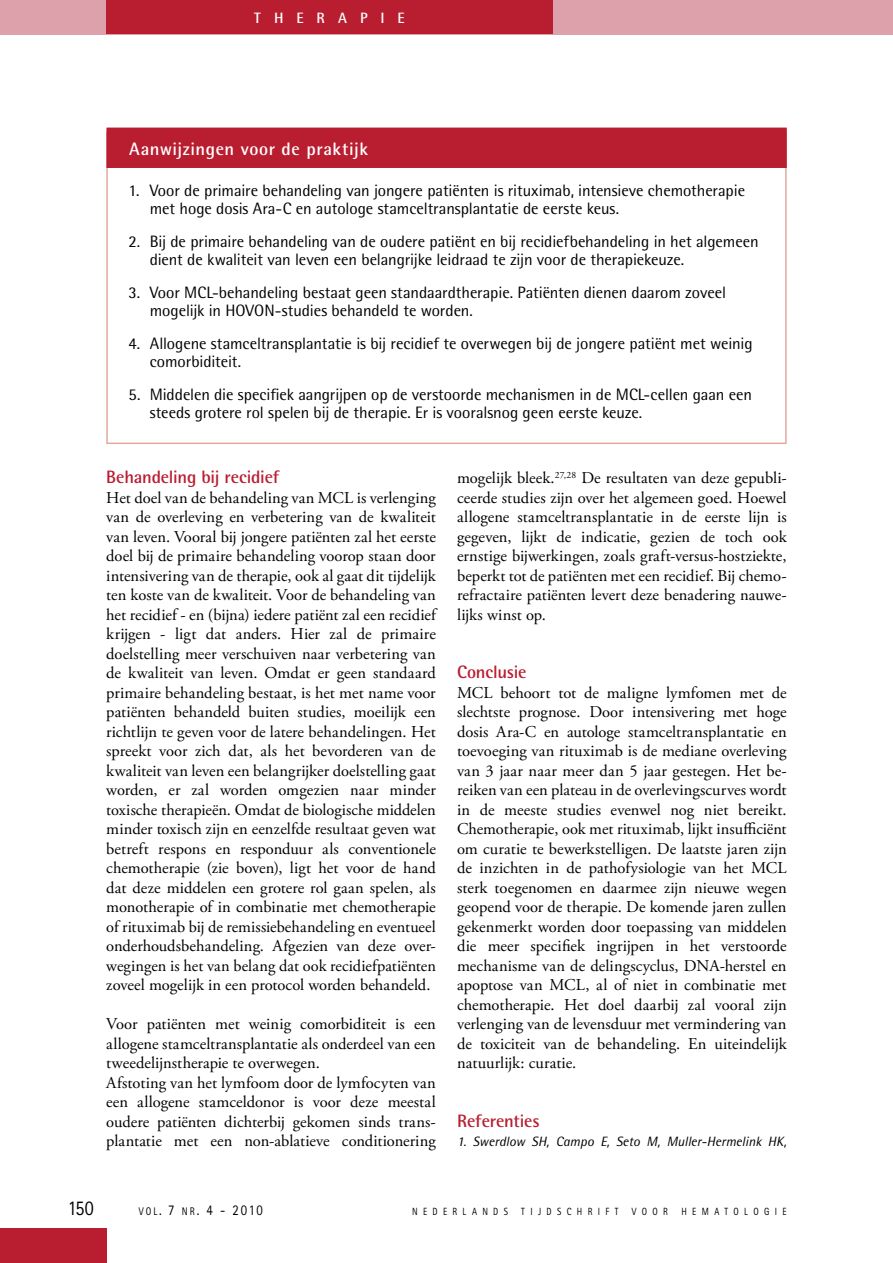
<style>
.page{position:relative;width:893px;height:1263px;background:#fff}
.page>*{position:absolute;margin:0;border:0;box-sizing:border-box;transform-origin:0 0}
.t1{font:21px "Rotis Sans Serif";color:#000;scale:.85 1}
.t2{font:700 18px "Rotis Semi Sans";letter-spacing:-.01em;color:#b91d30}
.t3{font:700 18px "Rotis Semi Sans";letter-spacing:.035em;color:#fff}
.t4{font:16.5px/19.5px "Adobe Garamond Pro";color:#000;text-align:justify}
.t5{font:16.5px/18px "Rotis Semi Sans";letter-spacing:-.005em;color:#000}
.t6{font:700 15px "Rotis Semi Sans";color:#fff}
.t7{font:14.85px "Rotis Sans Serif";color:#000;scale:.85 1}
.t8{font:italic 13.5px "Rotis Semi Sans";color:#000}
.t9{font:10.5px "Rotis Sans Serif";letter-spacing:.61em;color:#000;scale:.85 1}
.s1{font-size:11.1px}
</style>
<div class="page">
<div style="left:0;top:0;width:893px;height:34px;background:#dda1ac"></div>
<div style="left:106px;top:0;width:447px;height:34px;background:#b91d30"></div>
<div style="left:0;top:1229px;width:106px;height:34px;background:#b91d30"></div>
<div style="left:107px;top:128px;width:679px;height:39px;background:#b91d30"></div>
<div style="left:106px;top:128px;width:681px;height:40px;border:2px solid #b91d30"></div>
<p class="t6" style="left:254px;top:8px;width:16px">Th</p>
<p class="t6" style="left:296px;top:8px;width:58px">erapi</p>
<p class="t6" style="left:398px;top:8px;width:9px">e</p>
<p class="t3" style="left:129px;top:137px;width:240px">Aanwijzingen voor de praktijk</p>
<p class="t5" style="left:150px;top:181px;width:597px;text-indent:-21px">1. Voor de primaire behandeling van jongere patiënten is rituximab, intensieve chemotherapie met hoge dosis Ara-C en autologe stamceltransplantatie de eerste keus.</p>
<p class="t5" style="left:150px;top:232px;width:610px;text-indent:-21px">2. Bij de primaire behandeling van de oudere patiënt en bij recidiefbehandeling in het algemeen dient de kwaliteit van leven een belangrijke leidraad te zijn voor de therapiekeuze.</p>
<p class="t5" style="left:150px;top:283px;width:578px;text-indent:-21px">3. Voor MCL-behandeling bestaat geen standaardtherapie. Patiënten dienen daarom zoveel mogelijk in HOVON-studies behandeld te worden.</p>
<p class="t5" style="left:150px;top:334px;width:604px;text-indent:-21px">4. Allogene stamceltransplantatie is bij recidief te overwegen bij de jongere patiënt met weinig comorbiditeit.</p>
<p class="t5" style="left:150px;top:385px;width:604px;text-indent:-21px">5. Middelen die specifiek aangrijpen op de verstoorde mechanismen in de MCL-cellen gaan een steeds grotere rol spelen bij de therapie. Er is vooralsnog geen eerste keuze.</p>
<p class="t2" style="left:106px;top:466px;width:175px">Behandeling bij recidief</p>
<p class="t4" style="left:106px;top:488px;width:331px">Het doel van de behandeling van MCL is verlenging van de overleving en verbetering van de kwaliteit van leven. Vooral bij jongere patiënten zal het eerste doel bij de primaire behandeling voorop staan door intensivering van de therapie, ook al gaat dit tijdelijk ten koste van de kwaliteit. Voor de behandeling van het recidief - en (bijna) iedere patiënt zal een recidief krijgen - ligt dat anders. Hier zal de primaire doelstelling meer verschuiven naar verbetering van de kwaliteit van leven. Omdat er geen standaard primaire behandeling bestaat, is het met name voor patiënten behandeld buiten studies, moeilijk een richtlijn te geven voor de latere behandelingen. Het spreekt voor zich dat, als het bevorderen van de kwaliteit van leven een belangrijker doelstelling gaat worden, er zal worden omgezien naar minder toxische therapieën. Omdat de biologische middelen minder toxisch zijn en eenzelfde resultaat geven wat betreft respons en responduur als conventionele chemotherapie (zie boven), ligt het voor de hand dat deze middelen een grotere rol gaan spelen, als monotherapie of in combinatie met chemotherapie of rituximab bij de remissiebehandeling en eventueel onderhoudsbehandeling. Afgezien van deze over&shy;wegingen is het van belang dat ook recidiefpatiënten zoveel mogelijk in een protocol worden behandeld.</p>
<p class="t4" style="left:106px;top:1015px;width:331px;text-align:left">Voor patiënten met weinig comorbiditeit is een allogene stamceltransplantatie als onderdeel van een tweedelijnstherapie te overwegen.<br>Afstoting van het lymfoom door de lymfocyten van een allogene stamceldonor is voor deze meestal oudere patiënten dichterbij gekomen sinds trans&shy;plantatie met een non-ablatieve conditionering</p>
<p class="t4" style="left:457px;top:469px;width:331px">mogelijk bleek.<sup>27,28</sup> De resultaten van deze gepubli&shy;ceerde studies zijn over het algemeen goed. Hoewel allogene stamceltransplantatie in de eerste lijn is gegeven, lijkt de indicatie, gezien de toch ook ernstige bijwerkingen, zoals graft-versus-hostziekte, beperkt tot de patiënten met een recidief. Bij chemo&shy;refractaire patiënten levert deze benadering nauwe&shy;lijks winst op.</p>
<p class="t2" style="left:457px;top:661px;width:71px">Conclusie</p>
<p class="t4" style="left:457px;top:683px;width:331px">MCL behoort tot de maligne lymfomen met de slechtste prognose. Door intensivering met hoge dosis Ara-C en autologe stamceltransplantatie en toevoeging van rituximab is de mediane overleving van 3 jaar naar meer dan 5 jaar gestegen. Het be&shy;reiken van een plateau in de overlevingscurves wordt in de meeste studies evenwel nog niet bereikt.<br>Chemotherapie, ook met rituximab, lijkt insufficiënt om curatie te bewerkstelligen. De laatste jaren zijn de inzichten in de pathofysiologie van het MCL sterk toegenomen en daarmee zijn nieuwe wegen geopend voor de therapie. De komende jaren zullen gekenmerkt worden door toepassing van middelen die meer specifiek ingrijpen in het verstoorde mechanisme van de delingscyclus, DNA-herstel en apoptose van MCL, al of niet in combinatie met chemotherapie. Het doel daarbij zal vooral zijn verlenging van de levensduur met vermindering van de toxiciteit van de behandeling. En uiteindelijk natuurlijk: curatie.</p>
<p class="t2" style="left:457px;top:1109px;width:84px">Referenties</p>
<p class="t8" style="left:457px;top:1133px;width:331px">1. Swerdlow SH, Campo E, Seto M, Muller-Hermelink HK,</p>
<p class="t1" style="left:68px;top:1195px;width:32px">150</p>
<p class="t7" style="left:139px;top:1201px;width:148px"><span class="s1">VOL</span> . 7 <span class="s1">NR</span> .4-2010</p>
<p class="t9" style="left:412px;top:1205px;width:13px">NEDERLANDS</p>
<p class="t9" style="left:521px;top:1205px;width:32px">TIJDSCHR</p>
<p class="t9" style="left:598px;top:1205px;width:18px">I FT</p>
<p class="t9" style="left:632px;top:1205px;width:12px">VOOR</p>
<p class="t9" style="left:681px;top:1205px;width:51px">HEMATOLOG</p>
<p class="t9" style="left:775px;top:1205px;width:14px">I E</p>
</div>
